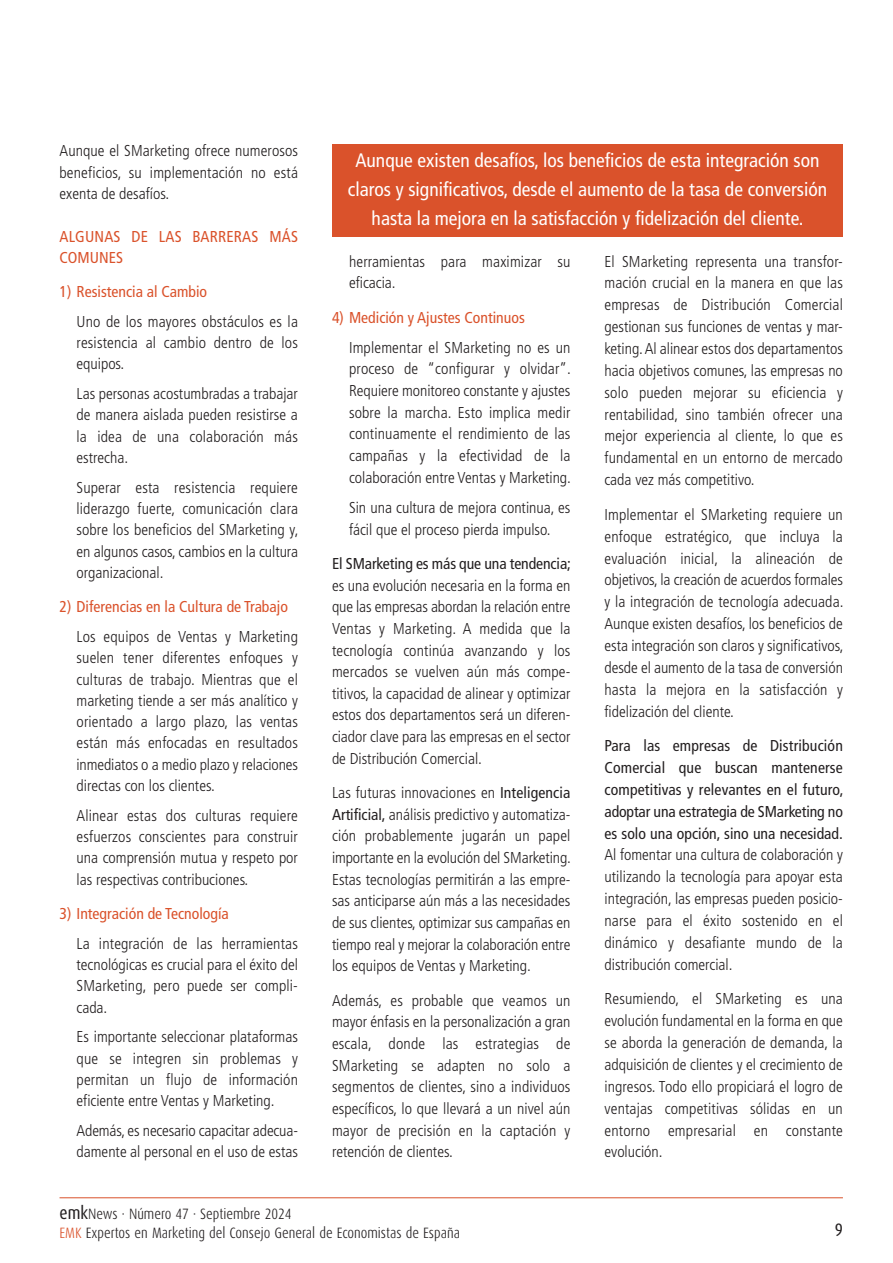
<style>
.page{position:relative;width:893px;height:1263px;background:#fff}
.page>*{position:absolute;margin:0;border:0;box-sizing:border-box;transform-origin:0 0}
.t1{font:condensed 19.5px/29.2px "Frutiger";color:#fff;text-align:center}
.t2{font:18px "Dax Condensed";color:#231f20}
.t3{font:300 condensed 15.75px/21.6px "Frutiger";color:#231f20;text-align:justify}
.t4{font:condensed 15.75px/21.9px "Frutiger";letter-spacing:-.005em;color:#231f20;text-align:justify}
.t5{font:condensed 15.75px/21.3px "Frutiger";color:#da522b}
.t6{font:300 15px/19.2px "Dax Condensed";color:#231f20}
.s1{font-weight:400}
.s2{font-weight:400;font-size:18px}
.s3{color:#da522b}
</style>
<div class="page">
<hr style="left:60px;top:1197px;width:783px;height:1px;background:#da522b">
<div style="left:332px;top:145px;width:511px;height:92px;background:#da522b"></div>
<p class="t3" style="left:60px;top:142px;width:240px">Aunque el SMarketing ofrece numerosos beneficios, su implementación no está exenta de desafíos.</p>
<p class="t5" style="left:60px;top:227px;width:240px">ALGUNAS DE LAS BARRERAS MÁS<br>COMUNES</p>
<p class="t5" style="left:60px;top:282px;width:149px">1) Resistencia al Cambio</p>
<p class="t3" style="left:77px;top:312px;width:223px">Uno de los mayores obstáculos es la resistencia al cambio dentro de los equipos.</p>
<p class="t3" style="left:77px;top:384px;width:223px">Las personas acostumbradas a trabajar de manera aislada pueden resistirse a la idea de una colaboración más estrecha.</p>
<p class="t3" style="left:77px;top:478px;width:223px">Superar esta resistencia requiere liderazgo fuerte, comunicación clara sobre los beneficios del SMarketing y, en algunos casos, cambios en la cultura organizacional.</p>
<p class="t5" style="left:60px;top:597px;width:230px">2) Diferencias en la Cultura de Trabajo</p>
<p class="t3" style="left:77px;top:627px;width:223px">Los equipos de Ventas y Marketing suelen tener diferentes enfoques y culturas de trabajo. Mientras que el marketing tiende a ser más analítico y orientado a largo plazo, las ventas están más enfocadas en resultados inmediatos o a medio plazo y relaciones directas con los clientes.</p>
<p class="t3" style="left:77px;top:806px;width:223px">Alinear estas dos culturas requiere esfuerzos conscientes para construir una comprensión mutua y respeto por las respectivas contribuciones.</p>
<p class="t5" style="left:60px;top:904px;width:171px">3) Integración de Tecnología</p>
<p class="t3" style="left:77px;top:934px;width:223px">La integración de las herramientas tecnológicas es crucial para el éxito del SMarketing, pero puede ser compli&shy;cada.</p>
<p class="t3" style="left:77px;top:1028px;width:223px">Es importante seleccionar plataformas que se integren sin problemas y permitan un flujo de información eficiente entre Ventas y Marketing.</p>
<p class="t3" style="left:77px;top:1121px;width:223px">Además, es necesario capacitar adecua&shy;damente al personal en el uso de estas</p>
<p class="t1" style="left:348px;top:147px;width:481px">Aunque existen desafíos, los beneficios de esta integración son claros y significativos, desde el aumento de la tasa de conversión hasta la mejora en la satisfacción y fidelización del cliente.</p>
<p class="t3" style="left:349px;top:252px;width:223px">herramientas para maximizar su eficacia.</p>
<p class="t5" style="left:332px;top:308px;width:194px">4) Medición y Ajustes Continuos</p>
<p class="t3" style="left:349px;top:338px;width:223px">Implementar el SMarketing no es un proceso de “configurar y olvidar”.<br>Requiere monitoreo constante y ajustes sobre la marcha. Esto implica medir continuamente el rendimiento de las campañas y la efectividad de la colaboración entre Ventas y Marketing.</p>
<p class="t3" style="left:349px;top:498px;width:223px">Sin una cultura de mejora continua, es fácil que el proceso pierda impulso.</p>
<p class="t4" style="left:332px;top:554px;width:240px">El SMarketing es más que una tendencia;</p>
<p class="t3" style="left:332px;top:576px;width:240px">es una evolución necesaria en la forma en que las empresas abordan la relación entre Ventas y Marketing. A medida que la tecnología continúa avanzando y los mercados se vuelven aún más compe&shy;titivos, la capacidad de alinear y optimizar estos dos departamentos será un diferen&shy;ciador clave para las empresas en el sector de Distribución Comercial.</p>
<p class="t3" style="left:332px;top:783px;width:240px">Las futuras innovaciones en <span class="s1">Inteligencia Artificial,</span> análisis predictivo y automatiza&shy;ción probablemente jugarán un papel importante en la evolución del SMarketing.<br>Estas tecnologías permitirán a las empre&shy;sas anticiparse aún más a las necesidades de sus clientes, optimizar sus campañas en tiempo real y mejorar la colaboración entre los equipos de Ventas y Marketing.</p>
<p class="t3" style="left:332px;top:991px;width:240px">Además, es probable que veamos un mayor énfasis en la personalización a gran escala, donde las estrategias de SMarketing se adapten no solo a segmentos de clientes, sino a individuos específicos, lo que llevará a un nivel aún mayor de precisión en la captación y retención de clientes.</p>
<p class="t3" style="left:604px;top:251px;width:240px">El SMarketing representa una transfor&shy;mación crucial en la manera en que las empresas de Distribución Comercial gestionan sus funciones de ventas y mar&shy;keting. Al alinear estos dos departamentos hacia objetivos comunes, las empresas no solo pueden mejorar su eficiencia y rentabilidad, sino también ofrecer una mejor experiencia al cliente, lo que es fundamental en un entorno de mercado cada vez más competitivo.</p>
<p class="t3" style="left:604px;top:505px;width:240px">Implementar el SMarketing requiere un enfoque estratégico, que incluya la evaluación inicial, la alineación de objetivos, la creación de acuerdos formales y la integración de tecnología adecuada.<br>Aunque existen desafíos, los beneficios de esta integración son claros y significativos, desde el aumento de la tasa de conversión hasta la mejora en la satisfacción y fidelización del cliente.</p>
<p class="t4" style="left:604px;top:736px;width:240px">Para las empresas de Distribución Comercial que buscan mantenerse competitivas y relevantes en el futuro, adoptar una estrategia de SMarketing no es solo una opción, sino una necesidad.</p>
<p class="t3" style="left:604px;top:845px;width:240px">Al fomentar una cultura de colaboración y utilizando la tecnología para apoyar esta integración, las empresas pueden posicio&shy;narse para el éxito sostenido en el dinámico y desafiante mundo de la distribución comercial.</p>
<p class="t3" style="left:604px;top:989px;width:240px">Resumiendo, el SMarketing es una evolución fundamental en la forma en que se aborda la generación de demanda, la adquisición de clientes y el crecimiento de ingresos. Todo ello propiciará el logro de ventajas competitivas sólidas en un entorno empresarial en constante evolución.</p>
<p class="t6" style="left:60px;top:1205px;width:402px"><span class="s2">emk</span>News · Número 47 · Septiembre 2024<br><span class="s3">EMK</span> Expertos en Marketing del Consejo General de Economistas de España</p>
<p class="t2" style="left:835px;top:1222px;width:10px">9</p>
</div>
